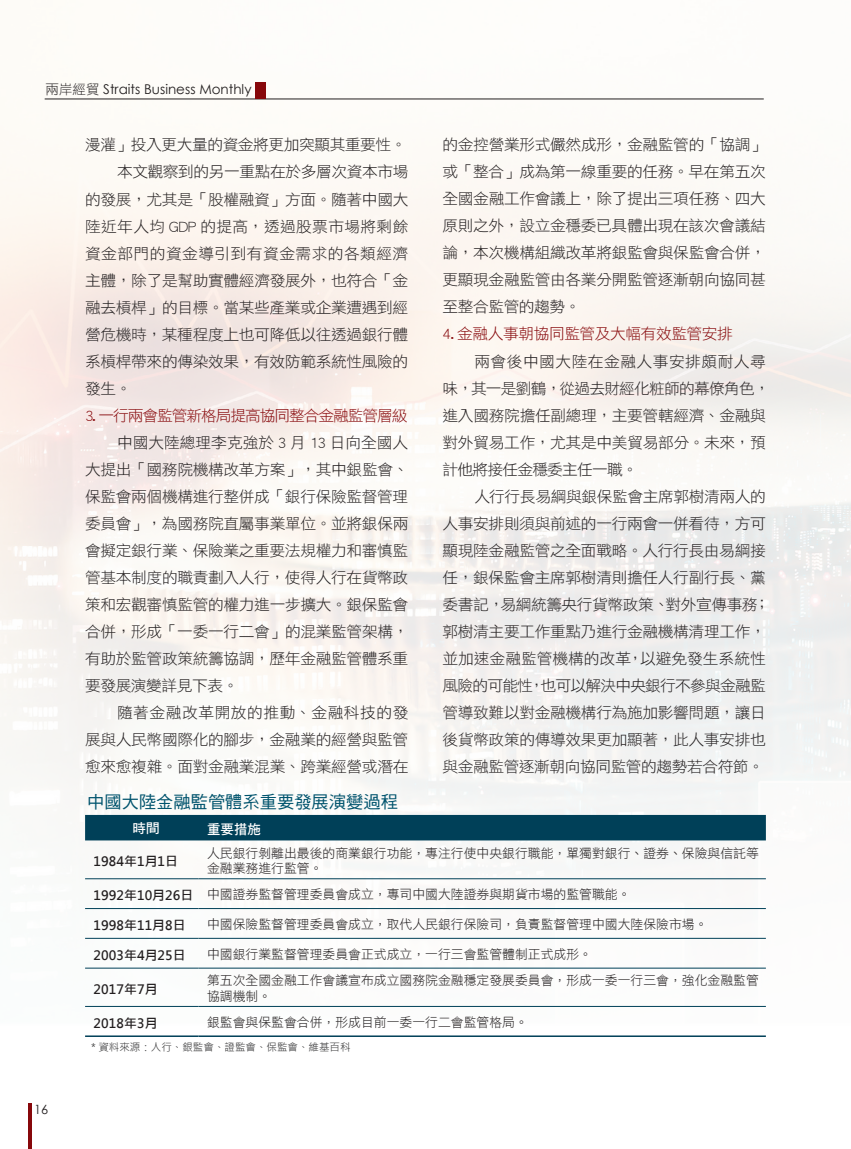
<style>
.page{position:relative;width:851px;height:1149px;background:#fff}
.page>*{position:absolute;margin:0;border:0;box-sizing:border-box;transform-origin:0 0}
.t1{font:17.25px "DF Hei Std W5";color:#00536d}
.t2{font:15.3px/27px "DF Hei Std W3";letter-spacing:-.025em;color:#231f20;text-align:justify}
.t3{font:15.3px "DF Hei Std W3";letter-spacing:-.07em;color:#87080b}
.t4{font:15.3px "DF Hei Std W3";letter-spacing:.02em;color:#231f20}
.t5{font:15.3px "DF Hei Std W3";letter-spacing:.025em;color:#231f20}
.t6{font:15.3px "DF Hei Std W3";letter-spacing:-.03em;color:#87080b}
.t7{font:13.5px "Century Gothic";color:#231f20}
.t8{font:13.5px "DF Hei Std W7";color:#fff}
.t9{font:12.9px/15.3px "DF Li Hei W3 WINP BF";color:#231f20}
.t10{font:700 12.9px "Microsoft Jheng Hei";color:#231f20}
.t11{font:12.75px "Century Gothic";color:#231f20}
.t12{font:10.5px "Microsoft Jheng Hei";color:#3e3e3f}
.s1{font-family:"DF Hei Std W3"}
.s2{font-family:"Microsoft Jheng Hei";font-weight:700}
</style>
<div class="page">
<img style="left:0;top:82px;width:850px;height:925px">
<div style="left:85px;top:814px;width:680px;height:26px;background:#004058"></div>
<hr style="left:85px;top:1035px;width:113px;height:1px;background:#004058">
<hr style="left:198px;top:1035px;width:567px;height:1px;background:#004058">
<hr style="left:85px;top:878px;width:113px;height:1px;background:#004058">
<hr style="left:198px;top:878px;width:567px;height:1px;background:#004058">
<hr style="left:85px;top:908px;width:113px;height:1px;background:#004058">
<hr style="left:198px;top:908px;width:567px;height:1px;background:#004058">
<hr style="left:85px;top:937px;width:113px;height:1px;background:#004058">
<hr style="left:198px;top:937px;width:567px;height:1px;background:#004058">
<hr style="left:85px;top:967px;width:113px;height:1px;background:#004058">
<hr style="left:198px;top:967px;width:567px;height:1px;background:#004058">
<hr style="left:85px;top:1005px;width:113px;height:1px;background:#004058">
<hr style="left:198px;top:1005px;width:567px;height:1px;background:#004058">
<hr style="left:45px;top:99px;width:718px;height:1px;background:#231f20">
<div style="left:256px;top:83px;width:10px;height:16px;background:#87080b"></div>
<hr style="left:28px;top:1103px;width:3px;height:45px;background:#87080b">
<p class="t7" style="left:45px;top:80px;width:207px"><span class="s1">兩岸經貿</span> Straits Business Monthly</p>
<p class="t2" style="left:85px;top:131px;width:323px">漫灌」投入更大量的資金將更加突顯其重要性。</p>
<p class="t2" style="left:117px;top:158px;width:293px">本文觀察到的另一重點在於多層次資本市場</p>
<p class="t2" style="left:85px;top:185px;width:325px">的發展，尤其是「股權融資」方面。隨著中國大</p>
<p class="t4" style="left:85px;top:218px;width:325px">陸近年人均 GDP 的提高，透過股票市場將剩餘</p>
<p class="t5" style="left:85px;top:245px;width:325px">資金部門的資金導引到有資金需求的各類經濟</p>
<p class="t2" style="left:85px;top:266px;width:325px">主體，除了是幫助實體經濟發展外，也符合「金</p>
<p class="t2" style="left:85px;top:293px;width:325px">融去槓桿」的目標。當某些產業或企業遭遇到經</p>
<p class="t2" style="left:85px;top:320px;width:325px">營危機時，某種程度上也可降低以往透過銀行體</p>
<p class="t2" style="left:85px;top:347px;width:325px">系槓桿帶來的傳染效果，有效防範系統性風險的</p>
<p class="t2" style="left:85px;top:374px;width:48px">發生。</p>
<p class="t3" style="left:85px;top:407px;width:324px">3. 一行兩會監管新格局提高協同整合金融監管層級</p>
<p class="t2" style="left:85px;top:428px;width:325px;text-indent:32px">中國大陸總理李克強於 3 月 13 日向全國人大提出「國務院機構改革方案」，其中銀監會、保監會兩個機構進行整併成「銀行保險監督管理委員會」，為國務院直屬事業單位。並將銀保兩會擬定銀行業、保險業之重要法規權力和審慎監管基本制度的職責劃入人行，使得人行在貨幣政策和宏觀審慎監管的權力進一步擴大。銀保監會合併，形成「一委一行二會」的混業監管架構，有助於監管政策統籌協調，歷年金融監管體系重要發展演變詳見下表。</p>
<p class="t2" style="left:85px;top:698px;width:325px;text-indent:32px">隨著金融改革開放的推動、金融科技的發展與人民幣國際化的腳步，金融業的經營與監管愈來愈複雜。面對金融業混業、跨業經營或潛在</p>
<p class="t2" style="left:442px;top:131px;width:325px">的金控營業形式儼然成形，金融監管的「協調」或「整合」成為第一線重要的任務。早在第五次全國金融工作會議上，除了提出三項任務、四大原則之外，設立金穩委已具體出現在該次會議結論，本次機構組織改革將銀監會與保監會合併，更顯現金融監管由各業分開監管逐漸朝向協同甚至整合監管的趨勢。</p>
<p class="t6" style="left:442px;top:325px;width:292px">4. 金融人事朝協同監管及大幅有效監管安排</p>
<p class="t2" style="left:442px;top:347px;width:329px;text-align:left;text-indent:32px">兩會後中國大陸在金融人事安排頗耐人尋味，其一是劉鶴，從過去財經化粧師的幕僚角色，進入國務院擔任副總理，主要管轄經濟、金融與對外貿易工作，尤其是中美貿易部分。未來，預計他將接任金穩委主任一職。</p>
<p class="t2" style="left:442px;top:482px;width:329px;text-align:left;text-indent:32px">人行行長易綱與銀保監會主席郭樹清兩人的人事安排則須與前述的一行兩會一併看待，方可顯現陸金融監管之全面戰略。人行行長由易綱接任，銀保監會主席郭樹清則擔任人行副行長、黨委書記，易綱統籌央行貨幣政策、對外宣傳事務；郭樹清主要工作重點乃進行金融機構清理工作，並加速金融監管機構的改革，以避免發生系統性風險的可能性，也可以解決中央銀行不參與金融監管導致難以對金融機構行為施加影響問題，讓日後貨幣政策的傳導效果更加顯著，此人事安排也與金融監管逐漸朝向協同監管的趨勢若合符節。</p>
<p class="t11" style="left:34px;top:1100px;width:16px">16</p>
<p class="t1" style="left:87px;top:792px;width:312px">中國大陸金融監管體系重要發展演變過程</p>
<p class="t8" style="left:132px;top:820px;width:28px">時間</p>
<p class="t8" style="left:207px;top:821px;width:55px">重要措施</p>
<p class="t10" style="left:94px;top:852px;width:86px">1984年1月1日</p>
<p class="t9" style="left:207px;top:844px;width:553px">人民銀行剝離出最後的商業銀行功能，專注行使中央銀行職能，單獨對銀行、證券、保險與信託等金融業務進行監管。</p>
<p class="t9" style="left:94px;top:886px;width:538px"><span class="s2">1992年10月26日</span> 中國證券監督管理委員會成立，專司中國大陸證券與期貨市場的監管職能。</p>
<p class="t10" style="left:94px;top:916px;width:93px">1998年11月8日</p>
<p class="t9" style="left:207px;top:916px;width:502px">中國保險監督管理委員會成立，取代人民銀行保險司，負責監督管理中國大陸保險市場。</p>
<p class="t10" style="left:94px;top:946px;width:93px">2003年4月25日</p>
<p class="t9" style="left:207px;top:946px;width:386px">中國銀行業監督管理委員會正式成立，一行三會監管體制正式成形。</p>
<p class="t10" style="left:94px;top:980px;width:65px">2017年7月</p>
<p class="t9" style="left:207px;top:972px;width:553px">第五次全國金融工作會議宣布成立國務院金融穩定發展委員會，形成一委一行三會，強化金融監管協調機制。</p>
<p class="t10" style="left:94px;top:1014px;width:65px">2018年3月</p>
<p class="t9" style="left:207px;top:1014px;width:322px">銀監會與保監會合併，形成目前一委一行二會監管格局。</p>
<p class="t12" style="left:91px;top:1040px;width:261px">* 資料來源：人行、銀監會、證監會、保監會、維基百科</p>
</div>
